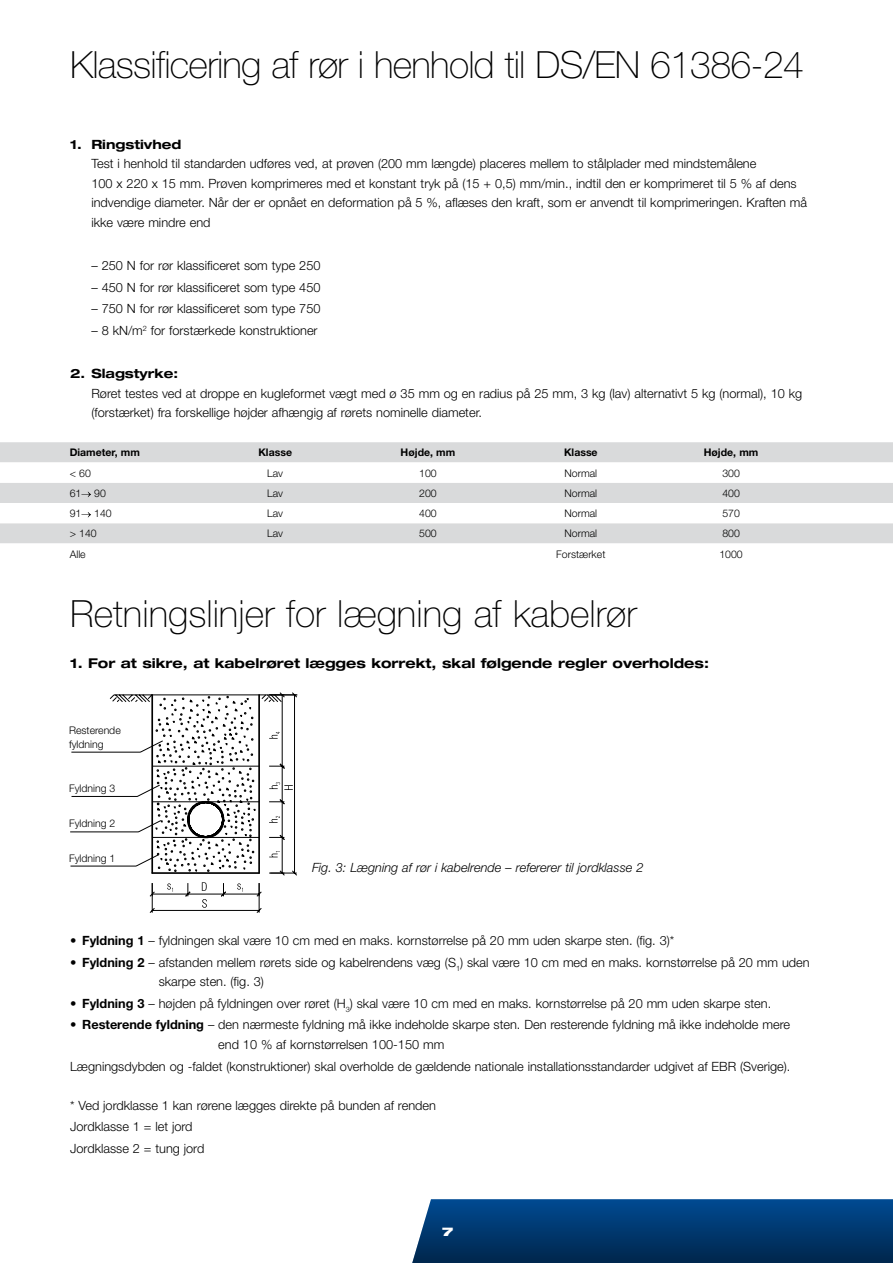
<style>
.page{position:relative;width:893px;height:1263px;background:#fff}
.page>*{position:absolute;margin:0;border:0;box-sizing:border-box;transform-origin:0 0}
.t1{font:100 37.5px "Helvetica Neue";letter-spacing:-.02em;color:#000}
.t2{font:100 37.5px "Helvetica Neue";color:#000}
.t3{font:700 expanded 13.5px "Helvetica Neue";color:#000}
.t4{font:300 12.75px/19.5px "Helvetica Neue";color:#000}
.t5{font:italic 300 12.75px "Helvetica Neue";color:#000}
.t6{font:700 expanded 12.75px "Helvetica Neue";color:#000}
.t7{font:900 expanded 12px "Helvetica Neue";color:#fff}
.t8{font:300 10.5px/13.5px "Helvetica Neue";color:#000}
.t9{font:700 10.5px "Helvetica Neue";color:#000}
.s1{font-weight:700}
</style>
<div class="page">
<svg style="left:412px;top:1199px;width:481px;height:64px;background:#053c71"></svg>
<div style="left:0;top:442px;width:893px;height:20px;background:#d9dadb"></div>
<svg style="left:0;top:483px;width:893px;height:60px;fill:#d9dadb"></svg>
<svg style="left:81px;top:492px;width:10px;height:5px"></svg>
<svg style="left:81px;top:512px;width:10px;height:5px"></svg>
<svg style="left:70px;top:692px;width:227px;height:221px"></svg>
<h1 class="t1" style="left:70px;top:43px;width:735px">Klassificering af rør i henhold til DS/EN 61386-24</h1>
<p class="t6" style="left:70px;top:136px;width:113px">1. Ringstivhed</p>
<p class="t4" style="left:91px;top:154px;width:717px">Test i henhold til standarden udføres ved, at prøven (200 mm længde) placeres mellem to stålplader med mindstemålene<br>100 x 220 x 15 mm. Prøven komprimeres med et konstant tryk på (15 + 0,5) mm/min., indtil den er komprimeret til 5 % af dens indvendige diameter. Når der er opnået en deformation på 5 %, aflæses den kraft, som er anvendt til komprimeringen. Kraften må ikke være mindre end</p>
<p class="t4" style="left:91px;top:255px;width:231px">– 250 N for rør klassificeret som type 250</p>
<p class="t4" style="left:91px;top:277px;width:231px">– 450 N for rør klassificeret som type 450</p>
<p class="t4" style="left:91px;top:299px;width:231px">– 750 N for rør klassificeret som type 750</p>
<p class="t4" style="left:91px;top:320px;width:228px">– 8 kN/m<sup>2</sup> for forstærkede konstruktioner</p>
<p class="t6" style="left:70px;top:366px;width:109px">2. Slagstyrke:</p>
<p class="t4" style="left:91px;top:383px;width:712px">Røret testes ved at droppe en kugleformet vægt med ø 35 mm og en radius på 25 mm, 3 kg (lav) alternativt 5 kg (normal), 10 kg (forstærket) fra forskellige højder afhængig af rørets nominelle diameter.</p>
<p class="t9" style="left:70px;top:446px;width:72px">Diameter, mm</p>
<p class="t9" style="left:258px;top:446px;width:35px">Klasse</p>
<p class="t9" style="left:401px;top:446px;width:56px">Højde, mm</p>
<p class="t9" style="left:564px;top:446px;width:35px">Klasse</p>
<p class="t9" style="left:704px;top:446px;width:56px">Højde, mm</p>
<p class="t8" style="left:70px;top:466px;width:23px">&lt; 60</p>
<p class="t8" style="left:267px;top:466px;width:17px">Lav</p>
<p class="t8" style="left:419px;top:466px;width:19px">100</p>
<p class="t8" style="left:564px;top:466px;width:34px">Normal</p>
<p class="t8" style="left:722px;top:466px;width:19px">300</p>
<p class="t8" style="left:70px;top:486px;width:38px">61 90</p>
<p class="t8" style="left:267px;top:486px;width:17px">Lav</p>
<p class="t8" style="left:419px;top:486px;width:19px">200</p>
<p class="t8" style="left:564px;top:486px;width:34px">Normal</p>
<p class="t8" style="left:722px;top:486px;width:19px">400</p>
<p class="t8" style="left:70px;top:506px;width:43px">91 140</p>
<p class="t8" style="left:267px;top:506px;width:17px">Lav</p>
<p class="t8" style="left:419px;top:506px;width:19px">400</p>
<p class="t8" style="left:564px;top:506px;width:34px">Normal</p>
<p class="t8" style="left:722px;top:506px;width:19px">570</p>
<p class="t8" style="left:70px;top:527px;width:29px">&gt; 140</p>
<p class="t8" style="left:267px;top:527px;width:17px">Lav</p>
<p class="t8" style="left:419px;top:527px;width:19px">500</p>
<p class="t8" style="left:564px;top:527px;width:34px">Normal</p>
<p class="t8" style="left:722px;top:527px;width:19px">800</p>
<p class="t8" style="left:70px;top:547px;width:17px">Alle</p>
<p class="t8" style="left:556px;top:547px;width:51px">Forstærket</p>
<p class="t8" style="left:719px;top:547px;width:25px">1000</p>
<h1 class="t2" style="left:70px;top:592px;width:568px">Retningslinjer for lægning af kabelrør</h1>
<p class="t3" style="left:70px;top:655px;width:640px">1. For at sikre, at kabelrøret lægges korrekt, skal følgende regler overholdes:</p>
<p class="t8" style="left:69px;top:723px;width:53px">Resterende fyldning</p>
<p class="t8" style="left:69px;top:781px;width:48px">Fyldning 3</p>
<p class="t8" style="left:69px;top:816px;width:48px">Fyldning 2</p>
<p class="t8" style="left:69px;top:851px;width:48px">Fyldning 1</p>
<p class="t5" style="left:312px;top:859px;width:333px">Fig. 3: Lægning af rør i kabelrende – refererer til jordklasse 2</p>
<p class="t4" style="left:70px;top:930px;width:606px">• <span class="s1">Fyldning 1</span> – fyldningen skal være 10 cm med en maks. kornstørrelse på 20 mm uden skarpe sten. (fig. 3)*</p>
<p class="t4" style="left:159px;top:952px;width:652px;text-indent:-89px">• <span class="s1">Fyldning 2</span> – afstanden mellem rørets side og kabelrendens væg (S<sub>1</sub>) skal være 10 cm med en maks. kornstørrelse på 20 mm uden skarpe sten. (fig. 3)</p>
<p class="t4" style="left:70px;top:993px;width:703px">• <span class="s1">Fyldning 3</span> – højden på fyldningen over røret (H<sub>3</sub>) skal være 10 cm med en maks. kornstørrelse på 20 mm uden skarpe sten.</p>
<p class="t4" style="left:218px;top:1015px;width:573px;text-indent:-148px">• <span class="s1">Resterende fyldning</span> – den nærmeste fyldning må ikke indeholde skarpe sten. Den resterende fyldning må ikke indeholde mere end 10 % af kornstørrelsen 100-150 mm</p>
<p class="t4" style="left:70px;top:1056px;width:722px">Lægningsdybden og -faldet (konstruktioner) skal overholde de gældende nationale installationsstandarder udgivet af EBR (Sverige).</p>
<p class="t4" style="left:70px;top:1094px;width:367px;line-height:21.6px">* Ved jordklasse 1 kan rørene lægges direkte på bunden af renden<br>Jordklasse 1 = let jord<br>Jordklasse 2 = tung jord</p>
<p class="t7" style="left:442px;top:1224px;width:13px">7</p>
</div>
